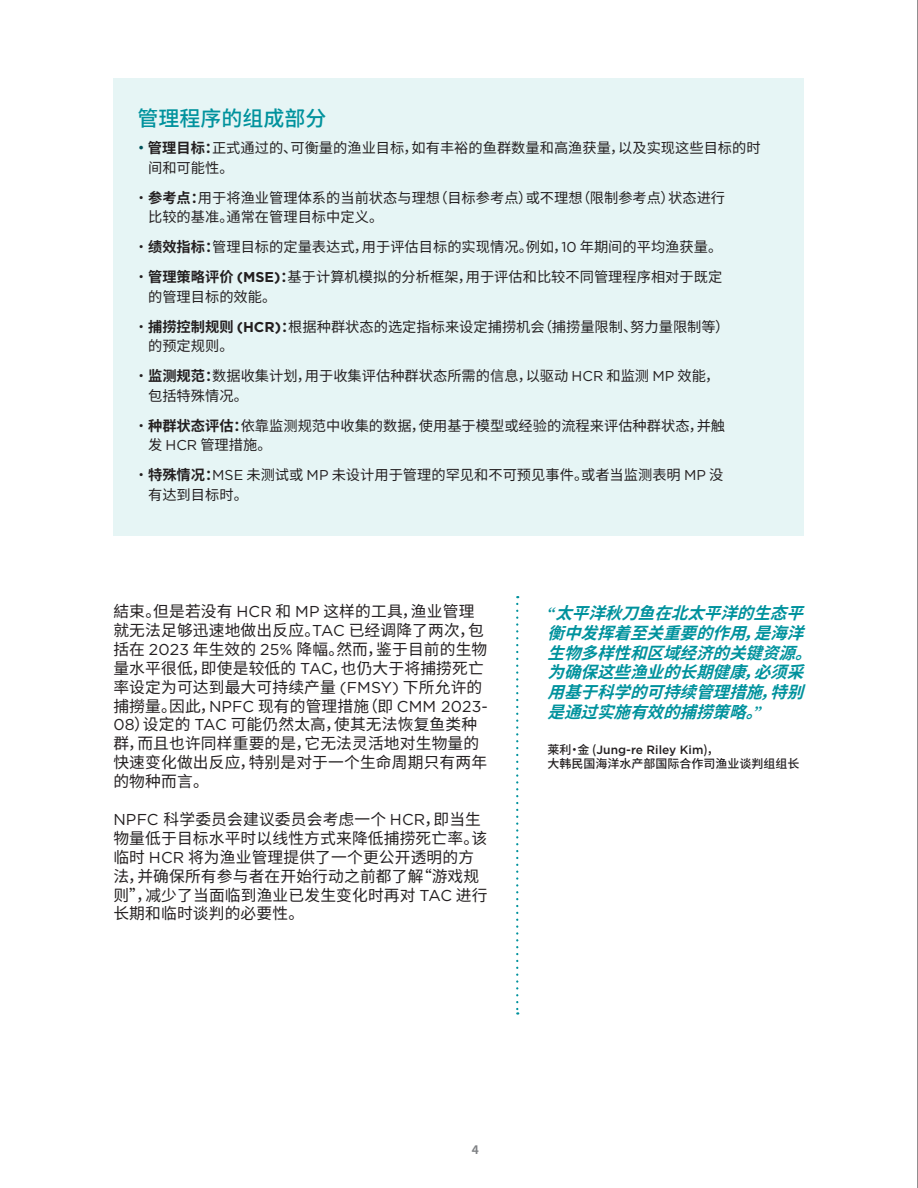
<style>
.page{position:relative;width:918px;height:1188px;background:#fff}
.page>*{position:absolute;margin:0;border:0;box-sizing:border-box;transform-origin:0 0}
.t1{font:500 21px "Noto Sans SC";color:#00929d}
.t2{font:italic 700 16.5px/19.8px "Noto Sans SC";color:#00929d}
.t3{font:15.75px/18.9px "Noto Sans SC";letter-spacing:.01em;color:#231f20}
.t4{font:14.25px/19.5px "Noto Sans SC";color:#231f20}
.t5{font:500 12px "Gotham";color:#231f20}
.t6{font:500 12px "Noto Sans SC";color:#231f20}
.t7{font:700 12px "Noto Sans SC";color:#808285}
.s1{font-weight:700;color:#00535b}
.s2{font-weight:700}
.s3{font-family:"Gotham"}
.s4{font-family:"Gotham";font-weight:700}
.s5{font-family:"Charter"}
.s6{font-family:"Noto Sans SC"}
</style>
<div class="page">
<div style="left:113px;top:78px;width:691px;height:458px;background:#e6f5f5"></div>
<hr style="left:917px;top:0;width:1px;height:1188px;background:#231f20">
<svg style="left:516px;top:604px;width:2px;height:411px"></svg>
<p class="t1" style="left:138px;top:107px;width:190px">管理程序的组成部分</p>
<p class="t4" style="left:148px;top:139px;width:614px;text-indent:-14px"><span class="s1">•</span> <span class="s2">管理目标：</span>正式通过的、可衡量的渔业目标，如有丰裕的鱼群数量和高渔获量，以及实现这些目标的时间和可能性。</p>
<p class="t4" style="left:148px;top:188px;width:579px;text-indent:-14px">• <span class="s2">参考点：</span>用于将渔业管理体系的当前状态与理想（目标参考点）或不理想（限制参考点）状态进行比较的基准。通常在管理目标中定义。</p>
<p class="t4" style="left:134px;top:238px;width:590px">• <span class="s2">绩效指标：</span>管理目标的定量表达式，用于评估目标的实现情况。例如，<span class="s3">10</span> 年期间的平均渔获量。</p>
<p class="t4" style="left:148px;top:268px;width:576px;text-indent:-14px">• <span class="s2">管理策略评价</span> <span class="s4">(MSE)</span><span class="s2">：</span>基于计算机模拟的分析框架，用于评估和比较不同管理程序相对于既定的管理目标的效能。</p>
<p class="t4" style="left:148px;top:317px;width:583px;text-indent:-14px">• <span class="s2">捕捞控制规则</span> <span class="s4">(HCR)</span><span class="s2">：</span>根据种群状态的选定指标来设定捕捞机会（捕捞量限制、努力量限制等）的预定规则。</p>
<p class="t4" style="left:148px;top:367px;width:573px;text-indent:-14px">• <span class="s2">监测规范：</span>数据收集计划，用于收集评估种群状态所需的信息，以驱动 <span class="s3">HCR</span> 和监测 <span class="s3">MP</span> 效能，包括特殊情况。</p>
<p class="t4" style="left:148px;top:416px;width:579px;text-indent:-14px">• <span class="s2">种群状态评估：</span>依靠监测规范中收集的数据，使用基于模型或经验的流程来评估种群状态，并触发 <span class="s3">HCR</span> 管理措施。</p>
<p class="t4" style="left:148px;top:466px;width:577px;text-indent:-14px">• <span class="s2">特殊情况：</span><span class="s3">MSE</span> 未测试或 <span class="s3">MP</span> 未设计用于管理的罕见和不可预见事件。或者当监测表明 <span class="s3">MP</span> 没有达到目标时。</p>
<p class="t3" style="left:113px;top:602px;width:376px">結束。但是若没有 <span class="s3">HCR</span> 和 <span class="s3">MP</span> 这样的工具，渔业管理就无法足够迅速地做出反应。<span class="s3">TAC</span> 已经调降了两次，包括在 <span class="s3">2023</span> 年生效的 <span class="s3">25%</span> 降幅。然而，鉴于目前的生物量水平很低，即使是较低的 <span class="s3">TAC</span>，也仍大于将捕捞死亡率设定为可达到最大可持续产量 <span class="s3">(FMSY)</span> 下所允许的捕撈量。因此，<span class="s3">NPFC</span> 现有的管理措施（即 <span class="s3">CMM 2023-<br>08</span>）设定的 <span class="s3">TAC</span> 可能仍然太高，使其无法恢复鱼类种群，而且也许同样重要的是，它无法灵活地对生物量的快速变化做出反应，特别是对于一个生命周期只有两年的物种而言。</p>
<p class="t3" style="left:113px;top:810px;width:376px"><span class="s3">NPFC</span> 科学委员会建议委员会考虑一个 <span class="s3">HCR</span>，即当生物量低于目标水平时以线性方式来降低捕捞死亡率。该临时 <span class="s3">HCR</span> 将为渔业管理提供了一个更公开透明的方法，并确保所有参与者在开始行动之前都了解“游戏规则”，减少了当面临到渔业已发生变化时再对 <span class="s3">TAC</span> 进行长期和临时谈判的必要性。</p>
<p class="t2" style="left:548px;top:603px;width:278px"><span class="s5">“</span> 太平洋秋刀鱼在北太平洋的生态平衡中发挥着至关重要的作用，是海洋生物多样性和区域经济的关键资源。为确保这些渔业的长期健康，必须采用基于科学的可持续管理措施，特别是通过实施有效的捕捞策略。<span class="s5">”</span></p>
<p class="t5" style="left:548px;top:742px;width:173px"><span class="s6">莱利·金 (</span>Jung-re Riley Kim<span class="s6">)，</span></p>
<p class="t6" style="left:548px;top:757px;width:254px">大韩民国海洋水产部国际合作司渔业谈判组组长</p>
<p class="t7" style="left:472px;top:1143px;width:9px">4</p>
</div>
